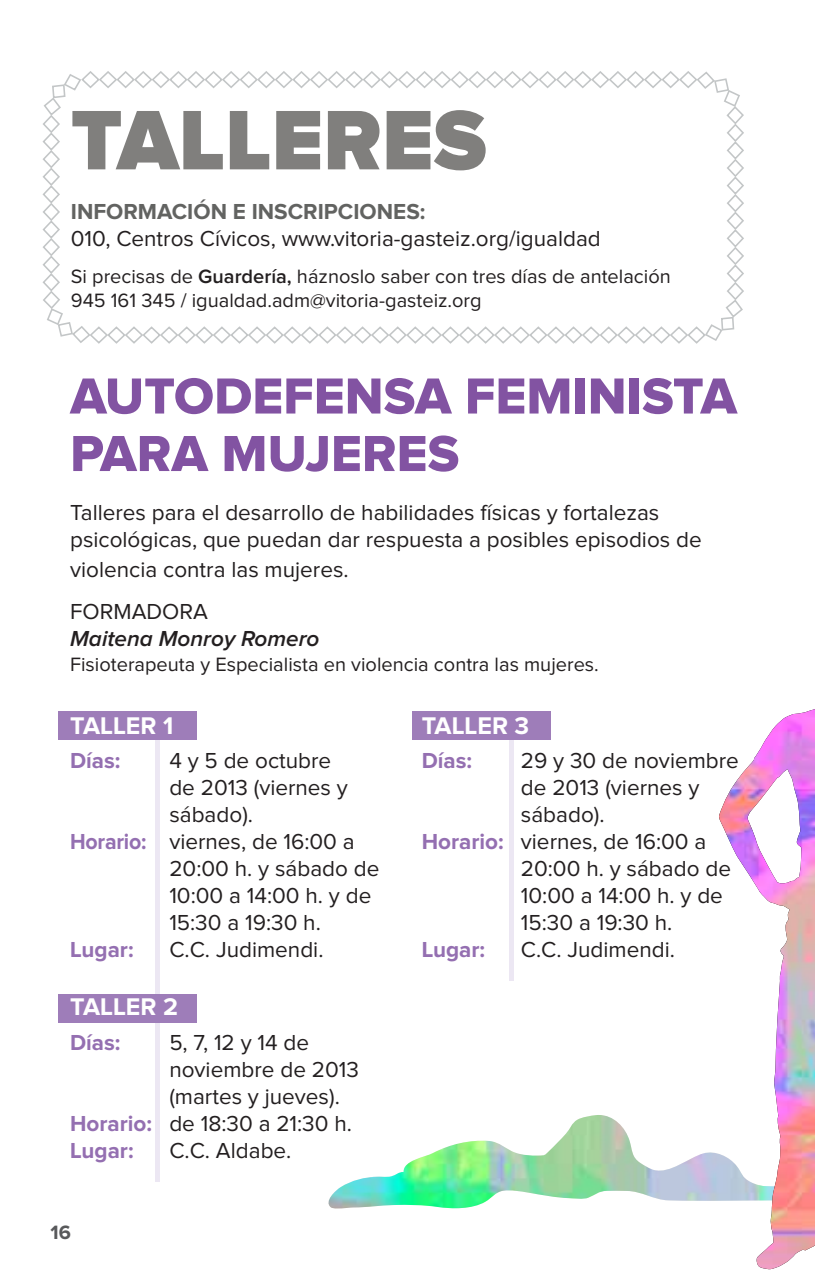
<style>
.page{position:relative;width:815px;height:1276px;background:#fff}
.page>*{position:absolute;margin:0;border:0;box-sizing:border-box;transform-origin:0 0}
.t1{font:900 87.5px "Proxima Nova";color:#807f7d}
.t2{font:52.5px "Proxima Nova Extrabld";color:#8253a2}
.t3{font:700 25px "Proxima Nova";color:#fff}
.t4{font:22.5px/27px "Proxima Nova";color:#231f20}
.t5{font:700 22.5px "Proxima Nova";color:#946fb1}
.t6{font:700 22.5px "Proxima Nova";color:#626361}
.t7{font:italic 600 22.5px "Proxima Nova";color:#231f20}
.t8{font:20px/24px "Proxima Nova";color:#231f20}
.t9{font:700 20px "Proxima Nova";color:#58595b}
.s1{font-weight:600}
.s2{font-weight:700;color:#946fb1}
</style>
<div class="page">
<img style="left:328px;top:1115px;width:390px;height:94px">
<div style="left:509px;top:724px;width:5px;height:256px;background:#ece7f3"></div>
<div style="left:155px;top:724px;width:5px;height:457px;background:#ece7f3"></div>
<div style="left:58px;top:710px;width:139px;height:29px;background:#9e7db9"></div>
<div style="left:58px;top:994px;width:139px;height:29px;background:#9e7db9"></div>
<div style="left:412px;top:710px;width:139px;height:29px;background:#9e7db9"></div>
<svg style="left:42px;top:71px;width:702px;height:273px"></svg>
<img style="left:718px;top:709px;width:97px;height:560px">
<h1 class="t1" style="left:71px;top:100px;width:53px">TALLERES</h1>
<p class="t6" style="left:71px;top:201px;width:52px">IN FORMACIÓN</p>
<p class="t6" style="left:233px;top:201px;width:33px">E INSCRIPCION</p>
<p class="t6" style="left:393px;top:201px;width:34px">ES:</p>
<p class="t4" style="left:71px;top:226px;width:532px">010, Centros Cívicos, www.vitoria-gasteiz.org/igualdad</p>
<p class="t8" style="left:71px;top:266px;width:601px">Si precisas de <span class="s1">Guardería,</span> háznoslo saber con tres días de antelación<br>945 161 345 / igualdad.adm@vitoria-gasteiz.org</p>
<h2 class="t2" style="left:70px;top:372px;width:110px">AUTODEFENSA</h2>
<h2 class="t2" style="left:465px;top:372px;width:136px">FEMINISTA</h2>
<h2 class="t2" style="left:70px;top:429px;width:35px">PARA</h2>
<h2 class="t2" style="left:221px;top:429px;width:142px">MUJERES</h2>
<p class="t4" style="left:70px;top:500px;width:633px">Talleres para el desarrollo de habilidades físicas y fortalezas psicológicas, que puedan dar respuesta a posibles episodios de</p>
<p class="t4" style="left:70px;top:550px;width:280px;line-height:41.2px">violencia contra las mujeres.<br>FORMADORA</p>
<p class="t7" style="left:70px;top:628px;width:251px">Maitena Monroy Romero</p>
<p class="t8" style="left:70px;top:653px;width:530px">Fisioterapeuta y Especialista en violencia contra las mujeres.</p>
<p class="t3" style="left:70px;top:714px;width:105px">Taller 1</p>
<p class="t5" style="left:70px;top:750px;width:52px">Días:</p>
<p class="t4" style="left:169px;top:748px;width:163px">4 y 5 de octubre</p>
<p class="t4" style="left:169px;top:775px;width:180px">de 2013 (viernes y</p>
<p class="t4" style="left:169px;top:802px;width:85px">sábado).</p>
<p class="t4" style="left:70px;top:829px;width:286px"><span class="s2">Horario:</span> viernes, de 16:00 a</p>
<p class="t4" style="left:169px;top:856px;width:212px">20:00 h. y sábado de</p>
<p class="t4" style="left:169px;top:883px;width:204px">10:00 a 14:00 h. y de</p>
<p class="t4" style="left:169px;top:910px;width:153px">15:30 a 19:30 h.</p>
<p class="t5" style="left:70px;top:939px;width:65px">Lugar:</p>
<p class="t4" style="left:169px;top:937px;width:156px">C.C. Judimendi.</p>
<p class="t3" style="left:70px;top:995px;width:109px">Taller 2</p>
<p class="t5" style="left:70px;top:1031px;width:52px">Días:</p>
<p class="t4" style="left:169px;top:1029px;width:141px">5, 7, 12 y 14 de</p>
<p class="t4" style="left:169px;top:1056px;width:191px">noviembre de 2013</p>
<p class="t4" style="left:169px;top:1083px;width:172px">(martes y jueves).</p>
<p class="t4" style="left:70px;top:1110px;width:283px"><span class="s2">Horario:</span> de 18:30 a 21:30 h.</p>
<p class="t5" style="left:70px;top:1139px;width:65px">Lugar:</p>
<p class="t4" style="left:169px;top:1137px;width:123px">C.C. Aldabe.</p>
<p class="t9" style="left:50px;top:1222px;width:22px">16</p>
<p class="t3" style="left:422px;top:714px;width:109px">Taller 3</p>
<p class="t5" style="left:422px;top:750px;width:52px">Días:</p>
<p class="t4" style="left:521px;top:748px;width:220px">29 y 30 de noviembre</p>
<p class="t4" style="left:521px;top:775px;width:180px">de 2013 (viernes y</p>
<p class="t4" style="left:521px;top:802px;width:85px">sábado).</p>
<p class="t4" style="left:422px;top:829px;width:286px"><span class="s2">Horario:</span> viernes, de 16:00 a</p>
<p class="t4" style="left:521px;top:856px;width:212px">20:00 h. y sábado de</p>
<p class="t4" style="left:521px;top:883px;width:204px">10:00 a 14:00 h. y de</p>
<p class="t4" style="left:521px;top:910px;width:153px">15:30 a 19:30 h.</p>
<p class="t5" style="left:422px;top:939px;width:65px">Lugar:</p>
<p class="t4" style="left:521px;top:937px;width:156px">C.C. Judimendi.</p>
</div>
